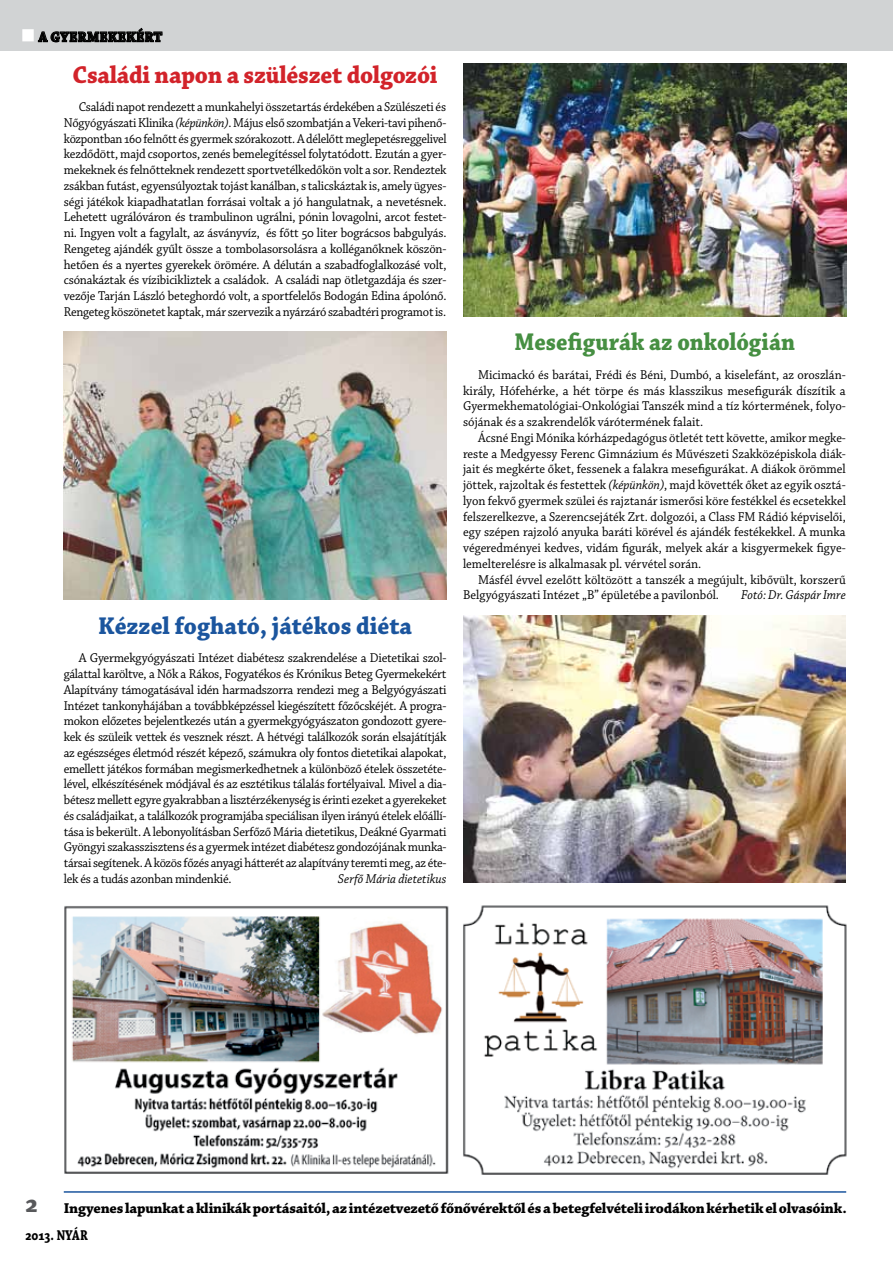
<style>
.page{position:relative;width:893px;height:1263px;background:#fff}
.page>*{position:absolute;margin:0;border:0;box-sizing:border-box;transform-origin:0 0}
.t1{font:700 27px "Chaparral Pro";color:#58595b;scale:.9 1}
.t2{font:700 25.5px "Chaparral Pro";letter-spacing:-.01em;color:#d2232a;scale:.94 1}
.t3{font:700 25.5px "Chaparral Pro";color:#1b559e;scale:.94 1}
.t4{font:700 25.5px "Chaparral Pro";letter-spacing:.005em;color:#468f42;scale:.9 1}
.t5{font:700 15px "Chaparral Pro";letter-spacing:-.015em;color:#000}
.t6{font:700 15px "Chaparral Pro";letter-spacing:.01em;color:#000;scale:.94 1}
.t7{font:700 15px "Chaparral Pro";letter-spacing:-.015em;color:#000;scale:.8 1}
.t8{font:13.5px/15.8px "Chaparral Pro";color:#000;text-align:justify;scale:.93 1}
.t9{font:13.5px/15.8px "Chaparral Pro";color:#000;text-align:justify;scale:.95 1}
.t10{font:13.5px/15.8px "Chaparral Pro";color:#000;text-align:justify;scale:.94 1}
.t11{font:italic 13.5px "Chaparral Pro";color:#000;scale:.94 1}
.s1{color:#fff}
.s2{font-style:italic}
</style>
<div class="page">
<div style="left:0;top:0;width:893px;height:51px;background:#d1d3d4"></div>
<img style="left:64px;top:332px;width:382px;height:267px">
<img style="left:64px;top:906px;width:385px;height:268px">
<img style="left:463px;top:905px;width:384px;height:270px">
<img style="left:463px;top:615px;width:383px;height:267px">
<img style="left:463px;top:64px;width:383px;height:252px">
<svg style="left:38px;top:28px;width:125px;height:15px"></svg>
<hr style="left:64px;top:1191px;width:782px;height:2px;background:#1b559e">
<p class="t6" style="left:21px;top:28px;width:152px"><span class="s1">■</span> A gyermekekért</p>
<h2 class="t2" style="left:73px;top:60px;width:390px">Családi napon a szülészet dolgozói</h2>
<p class="t8" style="left:64px;top:99px;width:413px;text-indent:15px">Családi napot rendezett a munkahelyi összetartás érdekében a Szülészeti és Nőgyógyászati Klinika <span class="s2">(képünkön)</span>. Május első szombatján a Vekeri-tavi pihenő&shy;központban 160 felnőtt és gyermek szórakozott. A délelőtt meglepetésreggelivel kezdődött, majd csoportos, zenés bemelegítéssel folytatódott. Ezután a gyer&shy;mekeknek és felnőtteknek rendezett sportvetélkedőkön volt a sor. Rendeztek zsákban futást, egyensúlyoztak tojást kanálban, s talicskáztak is, amely ügyes&shy;ségi játékok kiapadhatatlan forrásai voltak a jó hangulatnak, a nevetésnek.<br>Lehetett ugrálóváron és trambulinon ugrálni, pónin lovagolni, arcot festet&shy;ni. Ingyen volt a fagylalt, az ásványvíz, és főtt 50 liter bográcsos babgulyás.<br>Rengeteg ajándék gyűlt össze a tombolasorsolásra a kolléganőknek köszön&shy;hetően és a nyertes gyerekek örömére. A délután a szabadfoglalkozásé volt, csónakáztak és vízibicikliztek a családok. A családi nap ötletgazdája és szer&shy;vezője Tarján László beteghordó volt, a sportfelelős Bodogán Edina ápolónő.<br>Rengeteg köszönetet kaptak, már szervezik a nyárzáró szabadtéri programot is.</p>
<h2 class="t3" style="left:98px;top:611px;width:336px">Kézzel fogható, játékos diéta</h2>
<p class="t9" style="left:64px;top:651px;width:405px;text-indent:15px">A Gyermekgyógyászati Intézet diabétesz szakrendelése a Dietetikai szol&shy;gálattal karöltve, a Nők a Rákos, Fogyatékos és Krónikus Beteg Gyermekekért Alapítvány támogatásával idén harmadszorra rendezi meg a Belgyógyászati Intézet tankonyhájában a továbbképzéssel kiegészített főzőcskéjét. A progra&shy;mokon előzetes bejelentkezés után a gyermekgyógyászaton gondozott gyere&shy;kek és szüleik vettek és vesznek részt. A hétvégi találkozók során elsajátítják az egészséges életmód részét képező, számukra oly fontos dietetikai alapokat, emellett játékos formában megismerkedhetnek a különböző ételek összetéte&shy;lével, elkészítésének módjával és az esztétikus tálalás fortélyaival. Mivel a dia&shy;bétesz mellett egyre gyakrabban a lisztérzékenység is érinti ezeket a gyerekeket és családjaikat, a találkozók programjába speciálisan ilyen irányú ételek előállí&shy;tása is bekerült. A lebonyolításban Serfőző Mária dietetikus, Deákné Gyarmati Gyöngyi szakasszisztens és a gyermek intézet diabétesz gondozójának munka&shy;társai segítenek. A közös főzés anyagi hátterét az alapítvány teremti meg, az éte&shy;lek és a tudás azonban mindenkié.</p>
<p class="t11" style="left:338px;top:871px;width:117px">Serfő Mária dietetikus</p>
<h2 class="t4" style="left:514px;top:327px;width:313px">Mesefigurák az onkológián</h2>
<p class="t10" style="left:463px;top:367px;width:409px;text-indent:15px">Micimackó és barátai, Frédi és Béni, Dumbó, a kiselefánt, az oroszlán&shy;király, Hófehérke, a hét törpe és más klasszikus mesefigurák díszítik a Gyermekhematológiai-Onkológiai Tanszék mind a tíz kórtermének, folyo&shy;sójának és a szakrendelők várótermének falait.</p>
<p class="t8" style="left:463px;top:430px;width:413px;text-indent:15px">Ácsné Engi Mónika kórházpedagógus ötletét tett követte, amikor megke&shy;reste a Medgyessy Ferenc Gimnázium és Művészeti Szakközépiskola diák&shy;jait és megkérte őket, fessenek a falakra mesefigurákat. A diákok örömmel jöttek, rajzoltak és festettek <span class="s2">(képünkön)</span>, majd követték őket az egyik osztá&shy;lyon fekvő gyermek szülei és rajztanár ismerősi köre festékkel és ecsetekkel felszerelkezve, a Szerencsejáték Zrt. dolgozói, a Class FM Rádió képviselői, egy szépen rajzoló anyuka baráti körével és ajándék festékekkel. A munka végeredményei kedves, vidám figurák, melyek akár a kisgyermekek figye&shy;lemelterelésre is alkalmasak pl. vérvétel során.</p>
<p class="t10" style="left:463px;top:572px;width:409px;text-indent:15px">Másfél évvel ezelőtt költözött a tanszék a megújult, kibővült, korszerű<br>Belgyógyászati Intézet „B” épületébe a pavilonból.</p>
<p class="t11" style="left:741px;top:588px;width:113px">Fotó: Dr. Gáspár Imre</p>
<h1 class="t1" style="left:25px;top:1188px;width:15px">2</h1>
<p class="t7" style="left:25px;top:1226px;width:79px">2013. NYÁR</p>
<p class="t5" style="left:64px;top:1199px;width:784px">Ingyenes lapunkat a klinikák portásaitól, az intézetvezető főnővérektől és a betegfelvételi irodákon kérhetik el olvasóink.</p>
</div>
